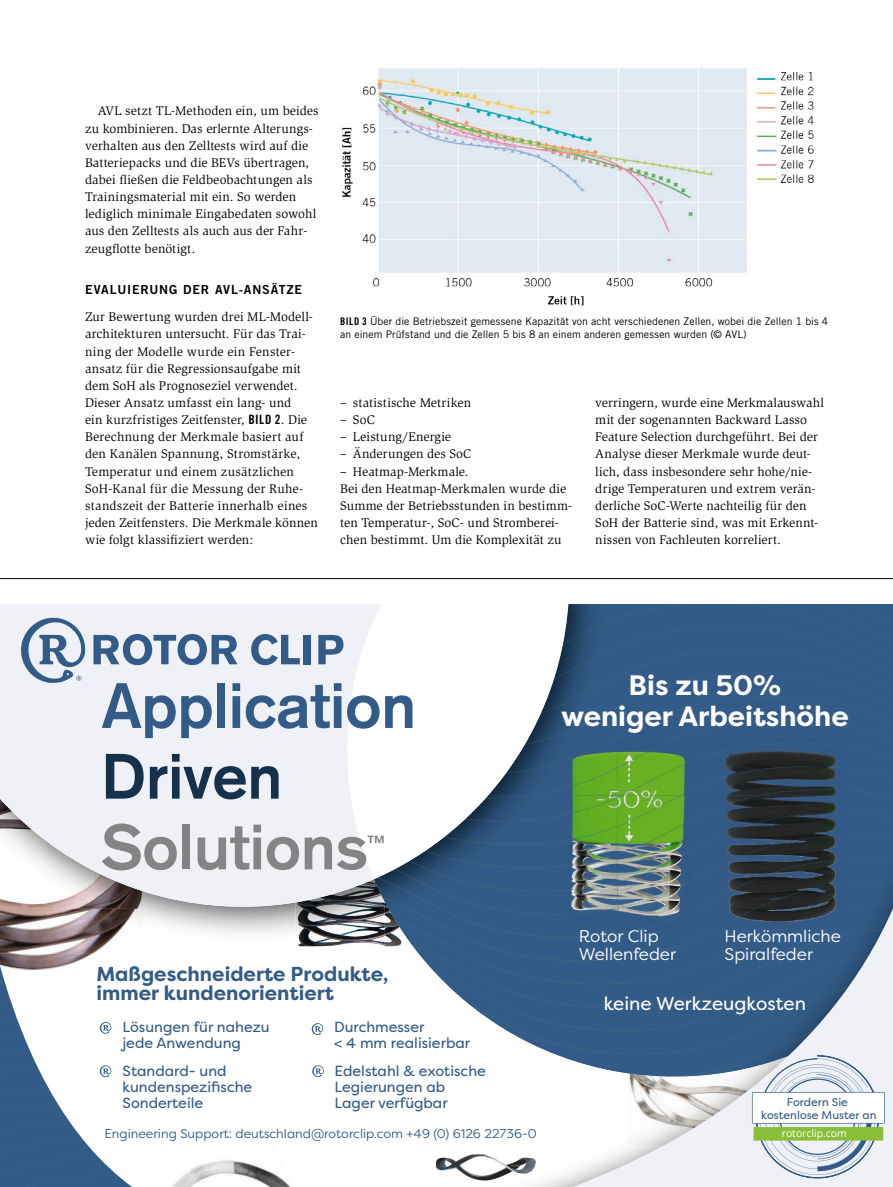
<style>
.page{position:relative;width:893px;height:1187px;background:#fff}
.page>*{position:absolute;margin:0;border:0;box-sizing:border-box;transform-origin:0 0}
.t1{font:700 62.85px/70.7px "Basic Commercial LT Com";color:#335b87}
.t2{font:700 28.05px/30.9px "Filson Pro";color:#fff;text-align:center}
.t3{font:700 20.1px/18.6px "Filson Pro";color:#335b87}
.t4{font:18.75px "Filson Pro";color:#fff}
.t5{font:700 18.6px "Basic Commercial LT Com";color:#838585}
.t6{font:16.95px/18.6px "Filson Pro";color:#fff}
.t7{font:14.7px/16.2px "Filson Pro";color:#335b87}
.Para_x{font:12.9px/17.1px "Slimbach Std";letter-spacing:.005em;color:#000}
.Para_Indent{font:12.9px/17.1px "Slimbach Std";letter-spacing:.005em;color:#000}
.t8{font:12.75px "Filson Pro";color:#335b87}
.SectionHeading_1_x{font:12.45px "Trade Gothic LT Std Bd 2";letter-spacing:.065em;color:#000}
.t9{font:11.25px/13.2px "Filson Pro";color:#335b87;text-align:center}
.Image_Caption_x{font:10.5px/13.5px "Trade Gothic LT Std";letter-spacing:.005em;color:#000}
.t10{font:10.5px "Open Sans";color:#fff}
.s1{font-family:"Trade Gothic LT Std Bd Cn 20"}
.s2{color:#16314b}
.s3{color:#838585}
</style>
<div class="page">
<img style="left:342px;top:68px;width:472px;height:238px">
<hr style="left:0;top:578px;width:893px;height:1px;background:#000">
<svg style="left:0;top:908px;width:290px;height:278px"></svg>
<svg style="left:0;top:999px;width:11px;height:2px"></svg>
<svg style="left:0;top:1017px;width:17px;height:1px"></svg>
<svg style="left:0;top:1034px;width:24px;height:2px"></svg>
<svg style="left:0;top:1052px;width:31px;height:3px"></svg>
<svg style="left:0;top:1070px;width:39px;height:4px"></svg>
<svg style="left:0;top:1087px;width:49px;height:7px"></svg>
<svg style="left:0;top:1105px;width:59px;height:10px"></svg>
<svg style="left:0;top:1122px;width:119px;height:64px"></svg>
<img style="left:143px;top:906px;width:53px;height:47px">
<img style="left:196px;top:906px;width:133px;height:47px">
<img style="left:47px;top:906px;width:48px;height:2px">
<img style="left:95px;top:906px;width:48px;height:2px">
<img style="left:295px;top:906px;width:90px;height:40px">
<img style="left:569px;top:604px;width:49px;height:43px">
<img style="left:569px;top:604px;width:14px;height:7px">
<img style="left:569px;top:618px;width:49px;height:26px">
<img style="left:569px;top:647px;width:49px;height:29px">
<img style="left:569px;top:676px;width:49px;height:30px">
<img style="left:569px;top:706px;width:49px;height:30px">
<img style="left:569px;top:736px;width:49px;height:3px">
<svg style="left:0;top:604px;width:385px;height:302px;fill:#eff1f6"></svg>
<svg style="left:347px;top:604px;width:222px;height:274px"></svg>
<img style="left:693px;top:806px;width:200px;height:6px">
<img style="left:693px;top:812px;width:200px;height:20px">
<img style="left:385px;top:795px;width:179px;height:85px">
<img style="left:488px;top:795px;width:42px;height:3px">
<img style="left:488px;top:814px;width:76px;height:7px">
<img style="left:385px;top:880px;width:35px;height:18px">
<img style="left:385px;top:898px;width:35px;height:49px">
<img style="left:395px;top:920px;width:25px;height:27px">
<img style="left:412px;top:944px;width:8px;height:9px">
<img style="left:385px;top:795px;width:102px;height:78px">
<svg style="left:420px;top:832px;width:473px;height:354px;fill:#335b87"></svg>
<svg style="left:99px;top:1021px;width:13px;height:12px"></svg>
<svg style="left:99px;top:1064px;width:13px;height:13px"></svg>
<svg style="left:311px;top:1023px;width:12px;height:11px"></svg>
<svg style="left:312px;top:1065px;width:12px;height:12px"></svg>
<svg style="left:752px;top:1055px;width:133px;height:123px"></svg>
<svg style="left:634px;top:961px;width:13px;height:13px"></svg>
<svg style="left:634px;top:1015px;width:13px;height:13px"></svg>
<img style="left:720px;top:806px;width:125px;height:6px">
<img style="left:720px;top:806px;width:41px;height:1px">
<img style="left:720px;top:812px;width:125px;height:47px">
<img style="left:720px;top:859px;width:125px;height:24px">
<img style="left:720px;top:883px;width:125px;height:44px">
<img style="left:778px;top:908px;width:67px;height:19px">
<img style="left:564px;top:739px;width:129px;height:191px">
<img style="left:564px;top:739px;width:51px;height:22px">
<img style="left:564px;top:767px;width:54px;height:21px">
<svg style="left:618px;top:604px;width:275px;height:202px;background:#355b79"></svg>
<img style="left:618px;top:795px;width:63px;height:24px">
<img style="left:618px;top:819px;width:75px;height:30px">
<img style="left:618px;top:849px;width:75px;height:30px">
<img style="left:618px;top:879px;width:75px;height:29px">
<img style="left:640px;top:910px;width:53px;height:19px">
<img style="left:564px;top:797px;width:54px;height:18px">
<img style="left:564px;top:826px;width:54px;height:15px">
<img style="left:564px;top:854px;width:54px;height:12px">
<img style="left:564px;top:881px;width:54px;height:9px">
<img style="left:564px;top:907px;width:54px;height:7px">
<svg style="left:94px;top:634px;width:143px;height:31px"></svg>
<svg style="left:251px;top:634px;width:49px;height:31px"></svg>
<div style="left:304px;top:635px;width:7px;height:29px;background:#335b87"></div>
<svg style="left:318px;top:635px;width:25px;height:29px"></svg>
<svg style="left:21px;top:617px;width:65px;height:66px"></svg>
<p class="Para_Indent" style="left:85px;top:103px;width:235px;text-indent:13px">AVL setzt TL-Methoden ein, um beides zu kombinieren. Das erlernte Alterungs&shy;verhalten aus den Zelltests wird auf die Batteriepacks und die BEVs übertragen, dabei fließen die Feldbeobachtungen als Trainingsmaterial mit ein. So werden lediglich minimale Eingabedaten sowohl aus den Zelltests als auch aus der Fahr&shy;zeugflotte benötigt.</p>
<p class="SectionHeading_1_x" style="left:85px;top:282px;width:217px">EVALUIERUNG DER AVL-ANSÄTZE</p>
<p class="Para_x" style="left:85px;top:308px;width:234px">Zur Bewertung wurden drei ML-Modell&shy;architekturen untersucht. Für das Trai&shy;ning der Modelle wurde ein Fenster&shy;ansatz für die Regressionsaufgabe mit dem SoH als Prognoseziel verwendet.<br>Dieser Ansatz umfasst ein lang- und<br>ein kurzfristiges Zeitfenster, <span class="s1">BILD 2</span>. Die Berechnung der Merkmale basiert auf den Kanälen Spannung, Stromstärke, Temperatur und einem zusätzlichen SoH-Kanal für die Messung der Ruhe&shy;standszeit der Batterie innerhalb eines jeden Zeitfensters. Die Merkmale können wie folgt klassifiziert werden:</p>
<p class="Image_Caption_x" style="left:340px;top:314px;width:490px"><span class="s1">BILD 3</span> Über die Betriebszeit gemessene Kapazität von acht verschiedenen Zellen, wobei die Zellen 1 bis 4 an einem Prüfstand und die Zellen 5 bis 8 an einem anderen gemessen wurden (© AVL)</p>
<p class="Para_x" style="left:340px;top:394px;width:133px">– statistische Metriken</p>
<p class="Para_x" style="left:340px;top:411px;width:36px">– SoC</p>
<p class="Para_x" style="left:340px;top:428px;width:112px">– Leistung/Energie</p>
<p class="Para_x" style="left:340px;top:445px;width:133px">– Änderungen des SoC</p>
<p class="Para_x" style="left:340px;top:463px;width:130px">– Heatmap-Merkmale.</p>
<p class="Para_x" style="left:340px;top:480px;width:233px">Bei den Heatmap-Merkmalen wurde die Summe der Betriebsstunden in bestimm&shy;ten Temperatur-, SoC- und Stromberei&shy;chen bestimmt. Um die Komplexität zu</p>
<p class="Para_x" style="left:595px;top:394px;width:230px">verringern, wurde eine Merkmalauswahl mit der sogenannten Backward Lasso Feature Selection durchgeführt. Bei der Analyse dieser Merkmale wurde deut&shy;lich, dass insbesondere sehr hohe/nie&shy;drige Temperaturen und extrem verän&shy;derliche SoC-Werte nachteilig für den SoH der Batterie sind, was mit Erkennt&shy;nissen von Fachleuten korreliert.</p>
<p class="t1" style="left:102px;top:670px;width:316px">Application<br><span class="s2">Driven<br></span><span class="s3">Solutions</span></p>
<p class="t5" style="left:367px;top:831px;width:20px">™</p>
<p class="t3" style="left:96px;top:964px;width:294px">Maßgeschneiderte Produkte, immer kundenorientiert</p>
<p class="t7" style="left:122px;top:1018px;width:149px">Lösungen für nahezu jede Anwendung</p>
<p class="t7" style="left:123px;top:1062px;width:131px">Standard- und kundenspezifische<br>Sonderteile</p>
<p class="t7" style="left:334px;top:1018px;width:138px">Durchmesser<br>&lt; 4 mm realisierbar</p>
<p class="t7" style="left:335px;top:1062px;width:153px">Edelstahl &amp; exotische<br>Legierungen ab<br>Lager verfügbar</p>
<p class="t8" style="left:104px;top:1124px;width:434px">Engineering Support: deutschland@rotorclip.com +49 (0) 6126 22736-0</p>
<p class="t2" style="left:561px;top:670px;width:289px">Bis zu 50%<br>weniger Arbeitshöhe</p>
<p class="t6" style="left:579px;top:925px;width:99px">Rotor Clip<br>Wellenfeder</p>
<p class="t6" style="left:725px;top:925px;width:118px">Herkömmliche<br>Spiralfeder</p>
<p class="t4" style="left:604px;top:991px;width:204px">keine Werkzeugkosten</p>
<p class="t9" style="left:761px;top:1094px;width:117px">Fordern Sie kostenlose Muster an</p>
<p class="t10" style="left:782px;top:1126px;width:67px">rotorclip.com</p>
</div>
